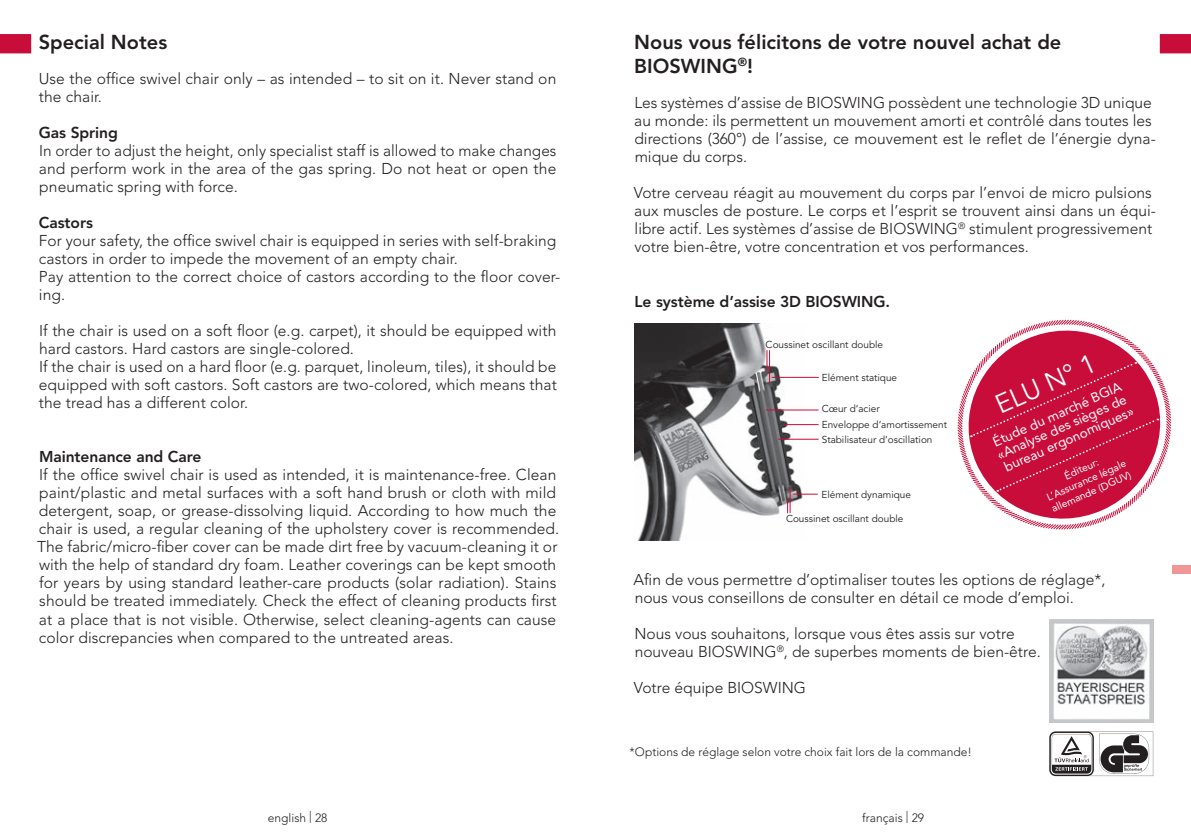
<style>
.page{position:relative;width:1191px;height:840px;background:#fff}
.page>*{position:absolute;margin:0;border:0;box-sizing:border-box;transform-origin:0 0}
.t1{font:26.4px "Avenir";color:#fff}
.t2{font:800 20px/24px "Avenir";color:#231f20}
.t3{font:300 15.6px/18px "Avenir";letter-spacing:.005em;color:#231f20}
.t4{font:800 15.6px "Avenir";letter-spacing:-.005em;color:#231f20}
.t5{font:13.4px/13.8px "Avenir";color:#fff}
.t6{font:300 12px "Avenir";color:#231f20}
.t7{font:10.4px/12.4px "Avenir";color:#fff;text-align:center}
.t8{font:10px/15.4px "Avenir";color:#231f20}
</style>
<div class="page">
<svg style="left:1159px;top:34px;width:32px;height:19px"></svg>
<svg style="left:0;top:34px;width:31px;height:19px"></svg>
<svg style="left:957px;top:319px;width:215px;height:211px"></svg>
<svg style="left:964px;top:361px;width:194px;height:130px;background:#cd244d"></svg>
<img style="left:634px;top:323px;width:172px;height:217px">
<hr style="left:778px;top:438px;width:40px;height:1px;background:#c80d3a">
<hr style="left:783px;top:424px;width:35px;height:1px;background:#c80d3a">
<hr style="left:771px;top:376px;width:47px;height:1px;background:#c80d3a">
<hr style="left:765px;top:409px;width:53px;height:1px;background:#c80d3a">
<svg style="left:766px;top:350px;width:1px;height:19px"></svg>
<hr style="left:769px;top:350px;width:1px;height:33px;background:#c80d3a">
<svg style="left:787px;top:487px;width:30px;height:26px"></svg>
<img style="left:1049px;top:619px;width:104px;height:103px">
<svg style="left:1049px;top:731px;width:104px;height:44px"></svg>
<div style="left:1172px;top:564px;width:19px;height:9px;background:#f09697"></div>
<p class="t2" style="left:39px;top:30px;width:130px">Special Notes</p>
<p class="t3" style="left:39px;top:69px;width:519px">Use the office swivel chair only – as intended – to sit on it. Never stand on the chair.</p>
<p class="t4" style="left:39px;top:123px;width:81px">Gas Spring</p>
<p class="t3" style="left:39px;top:141px;width:519px;text-align:justify">In order to adjust the height, only specialist staff is allowed to make changes and perform work in the area of the gas spring. Do not heat or open the pneumatic spring with force.</p>
<p class="t4" style="left:39px;top:213px;width:56px">Castors</p>
<p class="t3" style="left:39px;top:231px;width:523px">For your safety, the office swivel chair is equipped in series with self-braking castors in order to impede the movement of an empty chair.<br>Pay attention to the correct choice of castors according to the floor cover&shy;ing.</p>
<p class="t3" style="left:39px;top:322px;width:519px">If the chair is used on a soft floor (e.g. carpet), it should be equipped with hard castors. Hard castors are single-colored.<br>If the chair is used on a hard floor (e.g. parquet, linoleum, tiles), it should be equipped with soft castors. Soft castors are two-colored, which means that the tread has a different color.</p>
<p class="t4" style="left:39px;top:447px;width:164px">Maintenance and Care</p>
<p class="t3" style="left:37px;top:466px;width:524px">If the office swivel chair is used as intended, it is maintenance-free. Clean paint/plastic and metal surfaces with a soft hand brush or cloth with mild detergent, soap, or grease-dissolving liquid. According to how much the chair is used, a regular cleaning of the upholstery cover is recommended.<br>The fabric/micro-fiber cover can be made dirt free by vacuum-cleaning it or with the help of standard dry foam. Leather coverings can be kept smooth for years by using standard leather-care products (solar radiation). Stains should be treated immediately. Check the effect of cleaning products first at a place that is not visible. Otherwise, select cleaning-agents can cause color discrepancies when compared to the untreated areas.</p>
<p class="t6" style="left:268px;top:810px;width:61px">english | 28</p>
<p class="t2" style="left:634px;top:30px;width:428px">Nous vous félicitons de votre nouvel achat de<br>BIOSWING<sup>®</sup>!</p>
<p class="t3" style="left:634px;top:93px;width:523px">Les systèmes d’assise de BIOSWING possèdent une technologie 3D unique au monde: ils permettent un mouvement amorti et contrôlé dans toutes les directions (360°) de l’assise, ce mouvement est le reflet de l’énergie dyna&shy;mique du corps.</p>
<p class="t3" style="left:634px;top:183px;width:523px">Votre cerveau réagit au mouvement du corps par l’envoi de micro pulsions aux muscles de posture. Le corps et l’esprit se trouvent ainsi dans un équi&shy;libre actif. Les systèmes d’assise de BIOSWING<sup>®</sup> stimulent progressivement votre bien-être, votre concentration et vos performances.</p>
<p class="t4" style="left:634px;top:292px;width:257px">Le système d’assise 3D BIOSWING.</p>
<p class="t8" style="left:765px;top:337px;width:119px">Coussinet oscillant double</p>
<p class="t8" style="left:821px;top:369px;width:77px">Elément statique</p>
<p class="t8" style="left:821px;top:401px;width:127px">Cœur d‘acier<br>Enveloppe d‘amortissement<br>Stabilisateur d‘oscillation</p>
<p class="t8" style="left:821px;top:486px;width:91px">Elément dynamique</p>
<p class="t8" style="left:786px;top:511px;width:119px">Coussinet oscillant double</p>
<h1 class="t1" style="left:990px;top:391px;width:109px;rotate:-24deg">ELU N° 1</h1>
<p class="t5" style="left:989px;top:436px;width:143px;rotate:-24deg">Étude du marché BGIA «Analyse des sièges de bureau ergonomiques»</p>
<p class="t7" style="left:1039px;top:480px;width:87px;rotate:-24deg">Éditeur:<br>L’Assurance légale allemande (DGUV)</p>
<p class="t3" style="left:633px;top:570px;width:473px">Afin de vous permettre d’optimaliser toutes les options de réglage*, nous vous conseillons de consulter en détail ce mode d’emploi.</p>
<p class="t3" style="left:634px;top:624px;width:408px">Nous vous souhaitons, lorsque vous êtes assis sur votre nouveau BIOSWING<sup>®</sup>, de superbes moments de bien-être.</p>
<p class="t3" style="left:634px;top:678px;width:174px">Votre équipe BIOSWING</p>
<p class="t6" style="left:629px;top:744px;width:344px">*Options de réglage selon votre choix fait lors de la commande!</p>
<p class="t6" style="left:862px;top:810px;width:63px">français | 29</p>
</div>
